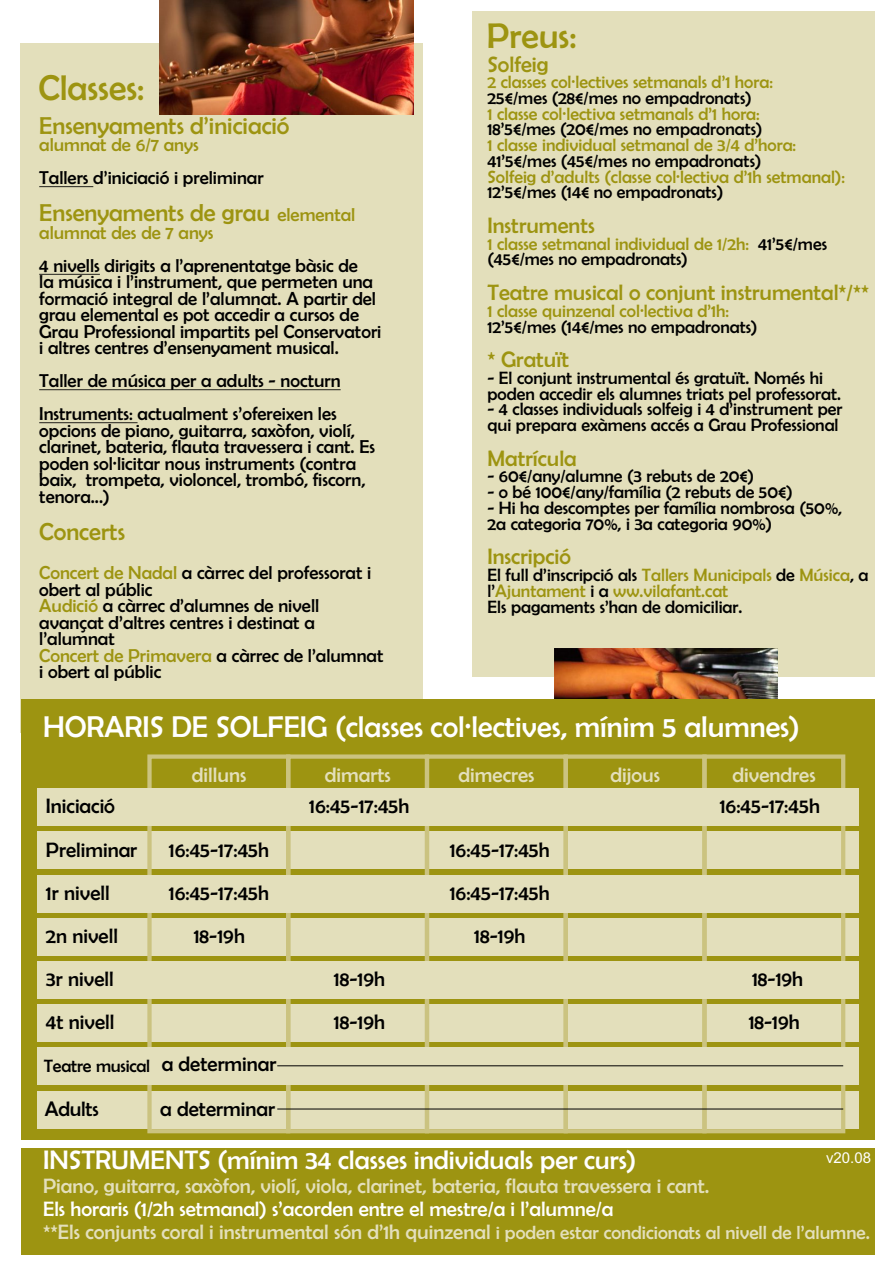
<style>
.page{position:relative;width:893px;height:1263px;background:#fff}
.page>*{position:absolute;margin:0;border:0;box-sizing:border-box;transform-origin:0 0}
.t1{font:36px "Berlin Sans FB";color:#9d9411}
.t2{font:30.3px "Berlin Sans FB";color:#fff}
.t3{font:27px "Berlin Sans FB";color:#fff}
.t4{font:24.6px "Berlin Sans FB";color:#9d9411}
.t5{font:22.5px "Berlin Sans FB";color:#9d9411}
.t6{font:21px/46px "Berlin Sans FB";color:#e3dfbb}
.t7{font:21px/43.2px "Berlin Sans FB";color:#000}
.t8{font:21px "Berlin Sans FB";color:#fff}
.t9{font:18.9px/16.5px "Berlin Sans FB";color:#000}
.t10{font:18.9px "Berlin Sans FB";color:#9d9411}
.t11{font:18px/31.5px "Berlin Sans FB";color:#000}
.t12{font:18px/31.5px "Berlin Sans FB";color:#9d9411}
.t13{font:15px "Arial";color:#fff}
.s1{font-size:18.9px}
.s2{color:#9d9411}
.s3{color:#000}
.s4{font-size:21px}
.s5{font-size:19.2px}
</style>
<div class="page">
<div style="left:21px;top:43px;width:402px;height:690px;background:#e3dfbb"></div>
<div style="left:472px;top:11px;width:402px;height:665px;background:#e3dfbb"></div>
<img style="left:554px;top:649px;width:224px;height:50px">
<div style="left:21px;top:699px;width:854px;height:440px;background:#9d9411"></div>
<div style="left:37px;top:832px;width:821px;height:37px;background:#e3dfbb"></div>
<div style="left:37px;top:918px;width:821px;height:37px;background:#e3dfbb"></div>
<div style="left:37px;top:1004px;width:821px;height:38px;background:#e3dfbb"></div>
<div style="left:37px;top:1091px;width:821px;height:37px;background:#e3dfbb"></div>
<div style="left:21px;top:1148px;width:854px;height:106px;background:#9d9411"></div>
<img style="left:159px;top:0;width:255px;height:114px">
<hr style="left:39px;top:186px;width:54px;height:1px;background:#000">
<hr style="left:39px;top:274px;width:61px;height:1px;background:#000">
<hr style="left:39px;top:389px;width:302px;height:1px;background:#000">
<hr style="left:39px;top:422px;width:99px;height:1px;background:#000">
<div style="left:147px;top:754px;width:143px;height:379px;border:4px solid #cbc380"></div>
<div style="left:286px;top:754px;width:143px;height:379px;border:4px solid #cbc380"></div>
<div style="left:425px;top:754px;width:143px;height:379px;border:4px solid #cbc380"></div>
<div style="left:564px;top:754px;width:143px;height:379px;border:4px solid #cbc380"></div>
<div style="left:702px;top:754px;width:143px;height:379px;border:4px solid #cbc380"></div>
<div style="left:37px;top:788px;width:821px;height:38px;background:#e3dfbb"></div>
<div style="left:37px;top:875px;width:821px;height:37px;background:#e3dfbb"></div>
<div style="left:37px;top:961px;width:821px;height:38px;background:#e3dfbb"></div>
<div style="left:37px;top:1048px;width:821px;height:37px;background:#e3dfbb"></div>
<hr style="left:277px;top:1065px;width:566px;height:1px;background:#000">
<hr style="left:277px;top:1109px;width:566px;height:1px;background:#000">
<h1 class="t1" style="left:38px;top:68px;width:108px">Classes:</h1>
<h3 class="t4" style="left:39px;top:112px;width:252px">Ensenyaments d’iniciació</h3>
<p class="t10" style="left:39px;top:134px;width:161px">alumnat de 6/7 anys</p>
<p class="t9" style="left:39px;top:169px;width:226px">Tallers d’iniciació i preliminar</p>
<h3 class="t4" style="left:39px;top:199px;width:318px">Ensenyaments de grau <span class="s1">elemental</span></h3>
<p class="t10" style="left:39px;top:222px;width:176px">alumnat des de 7 anys</p>
<p class="t9" style="left:39px;top:257px;width:344px">4 nivells dirigits a l’aprenentatge bàsic de<br>la música i l’instrument, que permeten una formació integral de l’alumnat. A partir del grau elemental es pot accedir a cursos de Grau Professional impartits pel Conservatori i altres centres d’ensenyament musical.</p>
<p class="t9" style="left:39px;top:364px;width:303px;line-height:33px">Taller de música per a adults - nocturn<br>Instruments: actualment s’ofereixen les</p>
<p class="t9" style="left:39px;top:422px;width:337px">opcions de piano, guitarra, saxòfon, violí, clarinet, bateria, flauta travessera i cant. Es poden sol·licitar nous instruments (contra baix, trompeta, violoncel, trombó, fiscorn, tenora...)</p>
<h3 class="t4" style="left:39px;top:518px;width:87px">Concerts</h3>
<p class="t9" style="left:39px;top:556px;width:334px;line-height:33px"><span class="s2">Concert de Nadal</span> a càrrec del professorat i<br><span class="s2">Audició</span> a càrrec d’alumnes de nivell</p>
<p class="t10" style="left:39px;top:645px;width:346px">Concert de Primavera <span class="s3">a càrrec de l’alumnat</span></p>
<p class="t9" style="left:39px;top:572px;width:277px;line-height:33px">obert al públic<br>avançat d’altres centres i destinat a</p>
<p class="t9" style="left:39px;top:622px;width:123px;line-height:33px">l’alumnat<br>i obert al públic</p>
<h1 class="t1" style="left:487px;top:15px;width:91px">Preus:</h1>
<p class="t5" style="left:487px;top:51px;width:63px">Solfeig</p>
<p class="t12" style="left:487px;top:66px;width:359px">2 classes col·lectives setmanals d’1 hora:<br>1 classe col·lectiva setmanals d’1 hora:<br>1 classe individual setmanal de 3/4 d’hora:<br>Solfeig d’adults (classe col·lectiva d’1h setmanal):</p>
<p class="t5" style="left:487px;top:213px;width:109px">Instruments</p>
<p class="t12" style="left:487px;top:228px;width:263px">1 classe setmanal individual de 1/2h:</p>
<p class="t5" style="left:487px;top:280px;width:383px">Teatre musical o conjunt instrumental*/**</p>
<p class="t12" style="left:487px;top:295px;width:243px">1 classe quinzenal col·lectiva d’1h:</p>
<p class="t5" style="left:487px;top:347px;width:83px">* Gratuït</p>
<p class="t11" style="left:487px;top:82px;width:277px">25€/mes (28€/mes no empadronats)<br>18’5€/mes (20€/mes no empadronats)<br>41’5€/mes (45€/mes no empadronats)<br>12’5€/mes (14€ no empadronats)</p>
<p class="t11" style="left:758px;top:228px;width:70px">41’5€/mes</p>
<p class="t11" style="left:487px;top:243px;width:202px">(45€/mes no empadronats)</p>
<p class="t11" style="left:487px;top:310px;width:272px">12’5€/mes (14€/mes no empadronats)</p>
<p class="t11" style="left:487px;top:370px;width:355px;line-height:15.8px">- El conjunt instrumental és gratuït. Només hi poden accedir els alumnes triats pel professorat.</p>
<p class="t11" style="left:487px;top:401px;width:357px;line-height:15.8px">- 4 classes individuals solfeig i 4 d’instrument per qui prepara exàmens accés a Grau Professional</p>
<p class="t11" style="left:487px;top:460px;width:268px">- 60€/any/alumne (3 rebuts de 20€)</p>
<p class="t11" style="left:487px;top:476px;width:307px">- o bé 100€/any/família (2 rebuts de 50€)</p>
<p class="t11" style="left:487px;top:500px;width:356px;line-height:15.8px">- Hi ha descomptes per família nombrosa (50%,<br>2a categoria 70%, i 3a categoria 90%)</p>
<p class="t5" style="left:487px;top:446px;width:91px">Matrícula</p>
<p class="t5" style="left:487px;top:544px;width:85px">Inscripció</p>
<p class="t12" style="left:487px;top:567px;width:382px;line-height:15.8px"><span class="s3">El full d’inscripció als</span> Tallers Municipals <span class="s3">de</span> Música<span class="s3">, a l’</span>Ajuntament <span class="s3">i a</span> ww.vilafant.cat</p>
<p class="t11" style="left:487px;top:590px;width:256px">Els pagaments s’han de domiciliar.</p>
<h2 class="t2" style="left:43px;top:710px;width:758px">HORARIS DE SOLFEIG (classes col·lectives, mínim 5 alumnes)</h2>
<p class="t7" style="left:46px;top:784px;width:71px">Iniciació</p>
<p class="t6" style="left:192px;top:752px;width:56px">dilluns</p>
<p class="t6" style="left:325px;top:752px;width:68px">dimarts</p>
<p class="t6" style="left:459px;top:752px;width:77px">dimecres</p>
<p class="t6" style="left:610px;top:752px;width:51px">dijous</p>
<p class="t6" style="left:732px;top:752px;width:85px">divendres</p>
<p class="t7" style="left:720px;top:784px;width:102px">16:45-17:45h</p>
<p class="t7" style="left:309px;top:784px;width:102px">16:45-17:45h</p>
<p class="t7" style="left:46px;top:828px;width:93px">Preliminar</p>
<p class="t7" style="left:46px;top:871px;width:65px">1r nivell</p>
<p class="t7" style="left:169px;top:828px;width:102px">16:45-17:45h</p>
<p class="t7" style="left:450px;top:828px;width:102px">16:45-17:45h</p>
<p class="t7" style="left:169px;top:871px;width:102px">16:45-17:45h</p>
<p class="t7" style="left:450px;top:871px;width:102px">16:45-17:45h</p>
<p class="t7" style="left:46px;top:914px;width:74px">2n nivell</p>
<p class="t7" style="left:194px;top:914px;width:53px">18-19h</p>
<p class="t7" style="left:474px;top:914px;width:53px">18-19h</p>
<p class="t7" style="left:46px;top:957px;width:70px">3r nivell<br>4t nivell</p>
<p class="t7" style="left:334px;top:957px;width:53px">18-19h</p>
<p class="t7" style="left:752px;top:957px;width:53px">18-19h</p>
<p class="t7" style="left:334px;top:1000px;width:53px">18-19h</p>
<p class="t7" style="left:749px;top:1000px;width:53px">18-19h</p>
<p class="t11" style="left:44px;top:1050px;width:234px">Teatre musical <span class="s4">a determinar</span></p>
<p class="t7" style="left:45px;top:1087px;width:55px">Adults</p>
<p class="t7" style="left:160px;top:1087px;width:116px">a determinar</p>
<h3 class="t3" style="left:43px;top:1145px;width:595px">INSTRUMENTS (mínim 34 classes individuals per curs)</h3>
<p class="t6" style="left:43px;top:1163px;width:828px">Piano, guitarra, saxòfon, violí, viola, clarinet, bateria, flauta travessera i cant.<br>**Els conjunts coral i instrumental són d’1h quinzenal <span class="s5">i poden estar condicionats al nivell de l’alumne.</span></p>
<p class="t13" style="left:826px;top:1152px;width:47px">v20.08</p>
<p class="t8" style="left:43px;top:1197px;width:572px">Els horaris (1/2h setmanal) s’acorden entre el mestre/a i l’alumne/a</p>
</div>
